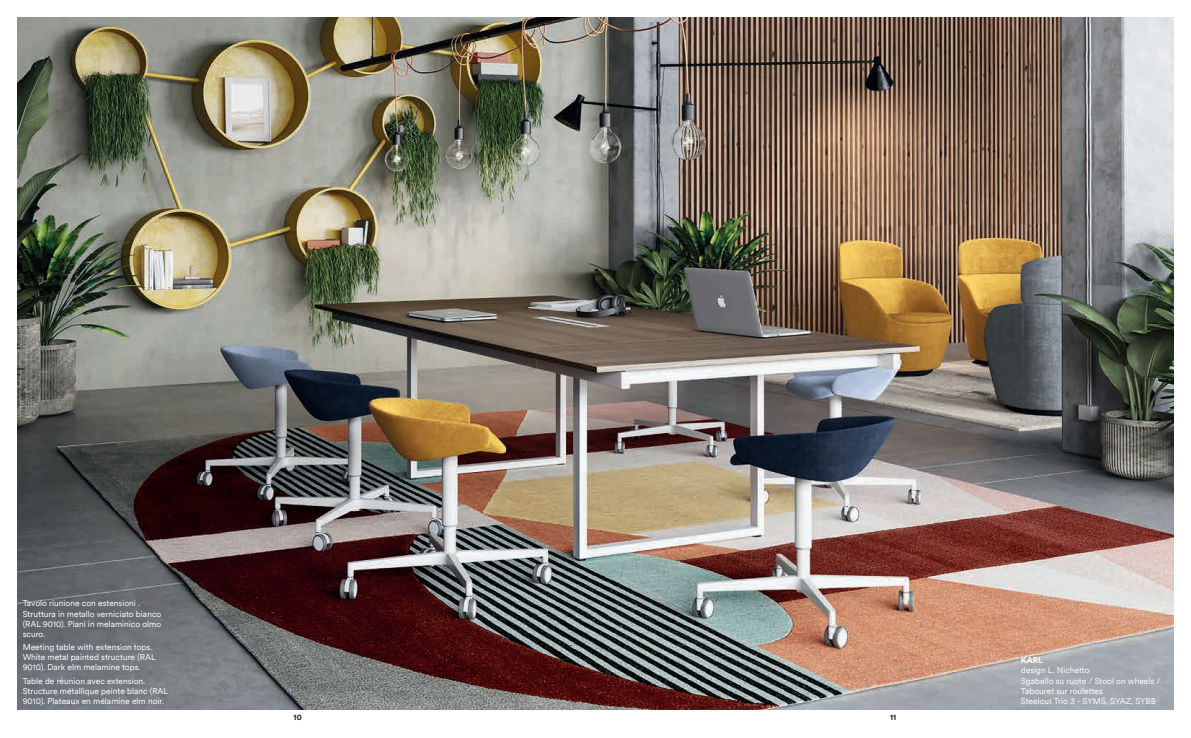
<style>
.page{position:relative;width:1191px;height:738px;background:#fff}
.page>*{position:absolute;margin:0;border:0;box-sizing:border-box;transform-origin:0 0}
.t1{font:8.5px/10.2px "Circular XXTT";color:#fff}
.t2{font:700 8.5px "Circular XXTT";color:#fff}
.t3{font:700 8px "Circular XXTT";color:#231f20}
</style>
<div class="page">
<img style="left:17px;top:17px;width:1157px;height:692px">
<p class="t1" style="left:23px;top:597px;width:140px">Tavolo riunione con estensioni .<br>Struttura in metallo verniciato bianco (RAL 9010). Piani in melaminico olmo scuro.</p>
<p class="t1" style="left:23px;top:641px;width:134px">Meeting table with extension tops.<br>White metal painted structure (RAL<br>9010). Dark elm melamine tops.</p>
<p class="t1" style="left:23px;top:674px;width:147px">Table de réunion avec extension.<br>Structure métallique peinte blanc (RAL<br>9010). Plateaux en mélamine elm noir.</p>
<p class="t3" style="left:293px;top:711px;width:10px">10</p>
<p class="t3" style="left:890px;top:711px;width:8px">11</p>
<p class="t2" style="left:1020px;top:653px;width:24px">KARL</p>
<p class="t1" style="left:1020px;top:664px;width:141px">design L. Nichetto<br>Sgabello su ruote / Stool on wheels /<br>Tabouret sur roulettes<br>Steelcut Trio 3 - SYMS, SYAZ, SYBB</p>
</div>
